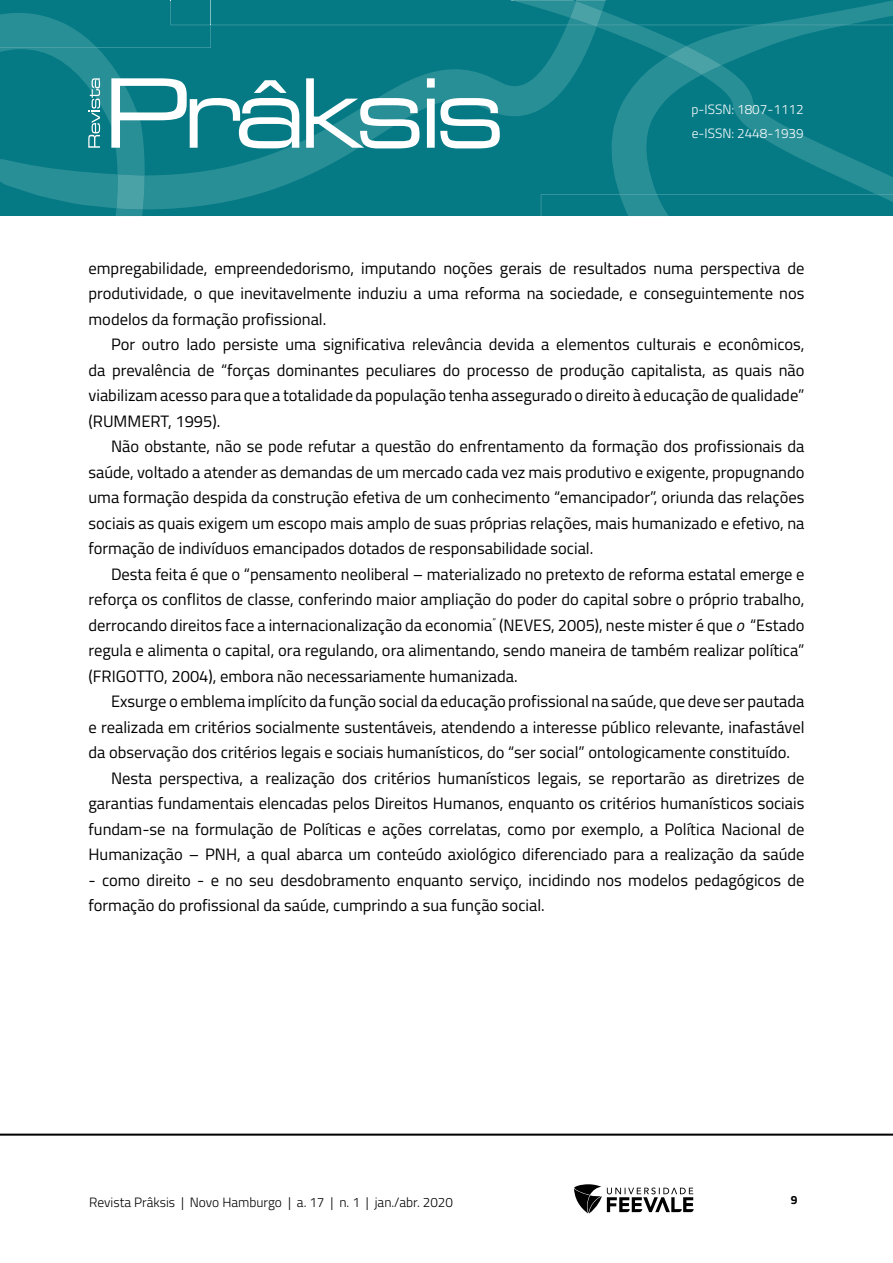
<style>
.page{position:relative;width:893px;height:1263px;background:#fff}
.page>*{position:absolute;margin:0;border:0;box-sizing:border-box;transform-origin:0 0}
.Corpo_de_texto{font:16.5px/25.5px "Titillium Web";color:#000;text-align:justify}
.t1{font:300 13.5px "Titillium Web";color:#000}
.t2{font:300 13.5px/24px "Titillium Web";color:#fff}
.t3{font:700 12px "Titillium Web";color:#000}
.s1{font-style:italic}
</style>
<div class="page">
<hr style="left:0;top:1133px;width:893px;height:3px;background:#000">
<svg style="left:574px;top:1184px;width:120px;height:29px"></svg>
<svg style="left:0;top:0;width:893px;height:216px;background:#19858e"></svg>
<p class="t2" style="left:691px;top:97px;width:114px">p-ISSN: 1807-1112 e-ISSN: 2448-1939</p>
<p class="Corpo_de_texto" style="left:88px;top:254px;width:717px">empregabilidade, empreendedorismo, imputando noções gerais de resultados numa perspectiva de produtividade, o que inevitavelmente induziu a uma reforma na sociedade, e conseguintemente nos modelos da formação profissional.</p>
<p class="Corpo_de_texto" style="left:88px;top:331px;width:717px;text-indent:22px">Por outro lado persiste uma significativa relevância devida a elementos culturais e econômicos, da prevalência de “forças dominantes peculiares do processo de produção capitalista, as quais não viabilizam acesso para que a totalidade da população tenha assegurado o direito à educação de qualidade” (RUMMERT, 1995).</p>
<p class="Corpo_de_texto" style="left:88px;top:433px;width:718px;text-indent:22px">Não obstante, não se pode refutar a questão do enfrentamento da formação dos profissionais da saúde, voltado a atender as demandas de um mercado cada vez mais produtivo e exigente, propugnando uma formação despida da construção efetiva de um conhecimento “emancipador”, oriunda das relações sociais as quais exigem um escopo mais amplo de suas próprias relações, mais humanizado e efetivo, na formação de indivíduos emancipados dotados de responsabilidade social.</p>
<p class="Corpo_de_texto" style="left:88px;top:560px;width:717px;text-indent:22px">Desta feita é que o “pensamento neoliberal – materializado no pretexto de reforma estatal emerge e reforça os conflitos de classe, conferindo maior ampliação do poder do capital sobre o próprio trabalho, derrocando direitos face a internacionalização da economia<sup>”</sup> (NEVES, 2005), neste mister é que <span class="s1">o</span> “Estado regula e alimenta o capital, ora regulando, ora alimentando, sendo maneira de também realizar política” (FRIGOTTO, 2004), embora não necessariamente humanizada.</p>
<p class="Corpo_de_texto" style="left:88px;top:688px;width:717px;text-indent:22px">Exsurge o emblema implícito da função social da educação profissional na saúde, que deve ser pautada e realizada em critérios socialmente sustentáveis, atendendo a interesse público relevante, inafastável da observação dos critérios legais e sociais humanísticos, do “ser social” ontologicamente constituído.</p>
<p class="Corpo_de_texto" style="left:88px;top:764px;width:717px;text-indent:22px">Nesta perspectiva, a realização dos critérios humanísticos legais, se reportarão as diretrizes de garantias fundamentais elencadas pelos Direitos Humanos, enquanto os critérios humanísticos sociais fundam-se na formulação de Políticas e ações correlatas, como por exemplo, a Política Nacional de Humanização – PNH, a qual abarca um conteúdo axiológico diferenciado para a realização da saúde</p>
<p class="Corpo_de_texto" style="left:88px;top:866px;width:717px">- como direito - e no seu desdobramento enquanto serviço, incidindo nos modelos pedagógicos de formação do profissional da saúde, cumprindo a sua função social.</p>
<p class="t1" style="left:89px;top:1192px;width:365px">Revista Prâksis | Novo Hamburgo | a. 17 | n. 1 | jan./abr. 2020</p>
<p class="t3" style="left:791px;top:1190px;width:8px">9</p>
</div>
